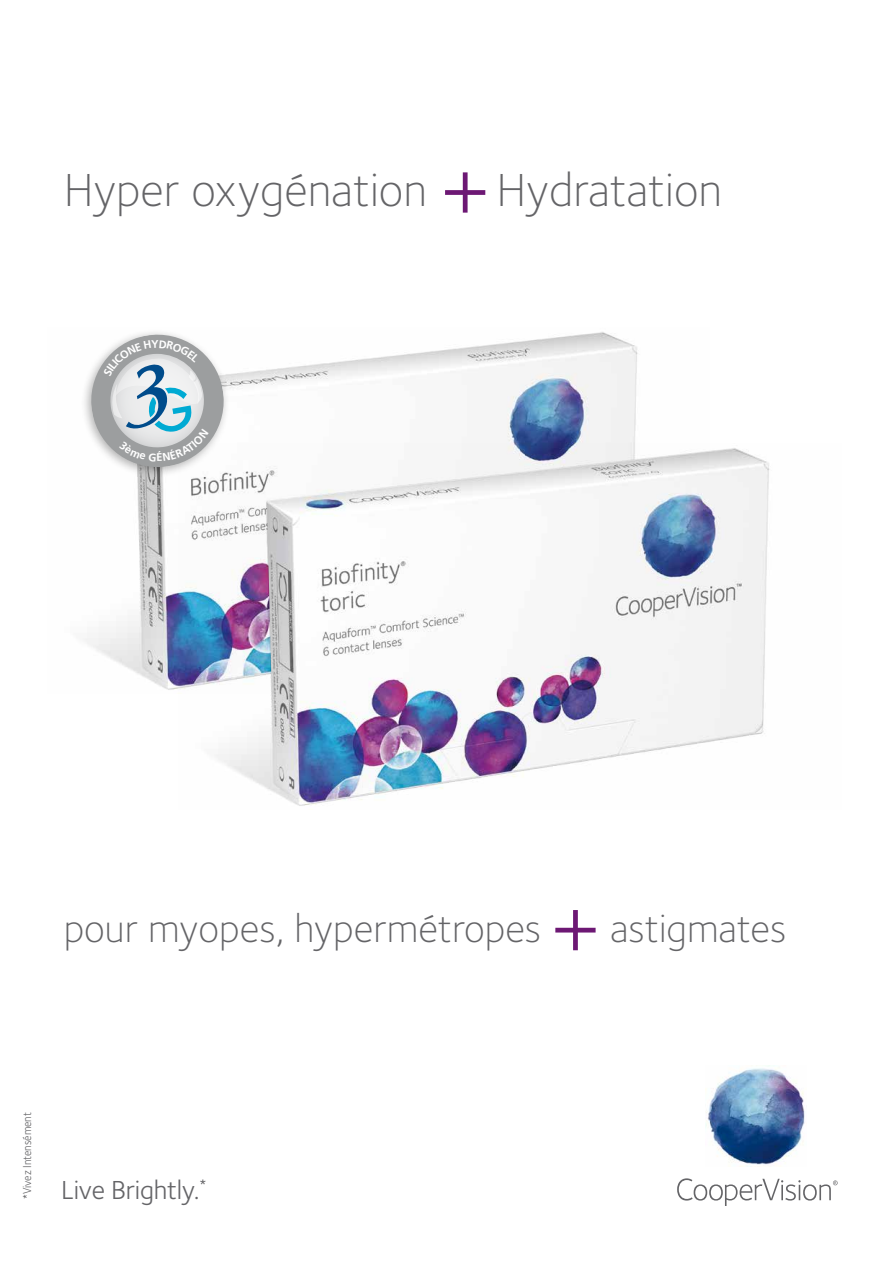
<style>
.page{position:relative;width:893px;height:1263px;background:#fff}
.page>*{position:absolute;margin:0;border:0;box-sizing:border-box;transform-origin:0 0}
.t1{font:300 48px "Foundry Sterling";color:#646467}
.t2{font:300 40.5px "Foundry Sterling";color:#646467}
.t3{font:27px "Foundry Sterling";letter-spacing:-.01em;color:#646467}
.t4{font:12px "Foundry Sterling";color:#646467;scale:.9 1}
</style>
<div class="page">
<img style="left:705px;top:1065px;width:100px;height:102px">
<svg style="left:677px;top:1178px;width:161px;height:27px"></svg>
<img style="left:84px;top:332px;width:554px;height:358px">
<img style="left:179px;top:443px;width:591px;height:363px">
<img style="left:267px;top:449px;width:501px;height:356px">
<div style="left:80px;top:327px;width:151px;height:151px;background:#000;opacity:.3"></div>
<svg style="left:445px;top:172px;width:40px;height:41px"></svg>
<svg style="left:555px;top:910px;width:41px;height:40px"></svg>
<svg style="left:86px;top:329px;width:143px;height:143px"></svg>
<p class="t1" style="left:64px;top:162px;width:365px">Hyper oxygénation</p>
<p class="t1" style="left:497px;top:162px;width:227px">Hydratation</p>
<p class="t2" style="left:64px;top:905px;width:479px">pour myopes, hypermétropes</p>
<p class="t2" style="left:610px;top:905px;width:178px">astigmates</p>
<p class="t4" style="left:20px;top:1199px;width:98px;rotate:-90deg">*Vivez Intensément</p>
<p class="t3" style="left:61px;top:1174px;width:147px">Live Brightly.<sup>*</sup></p>
</div>
